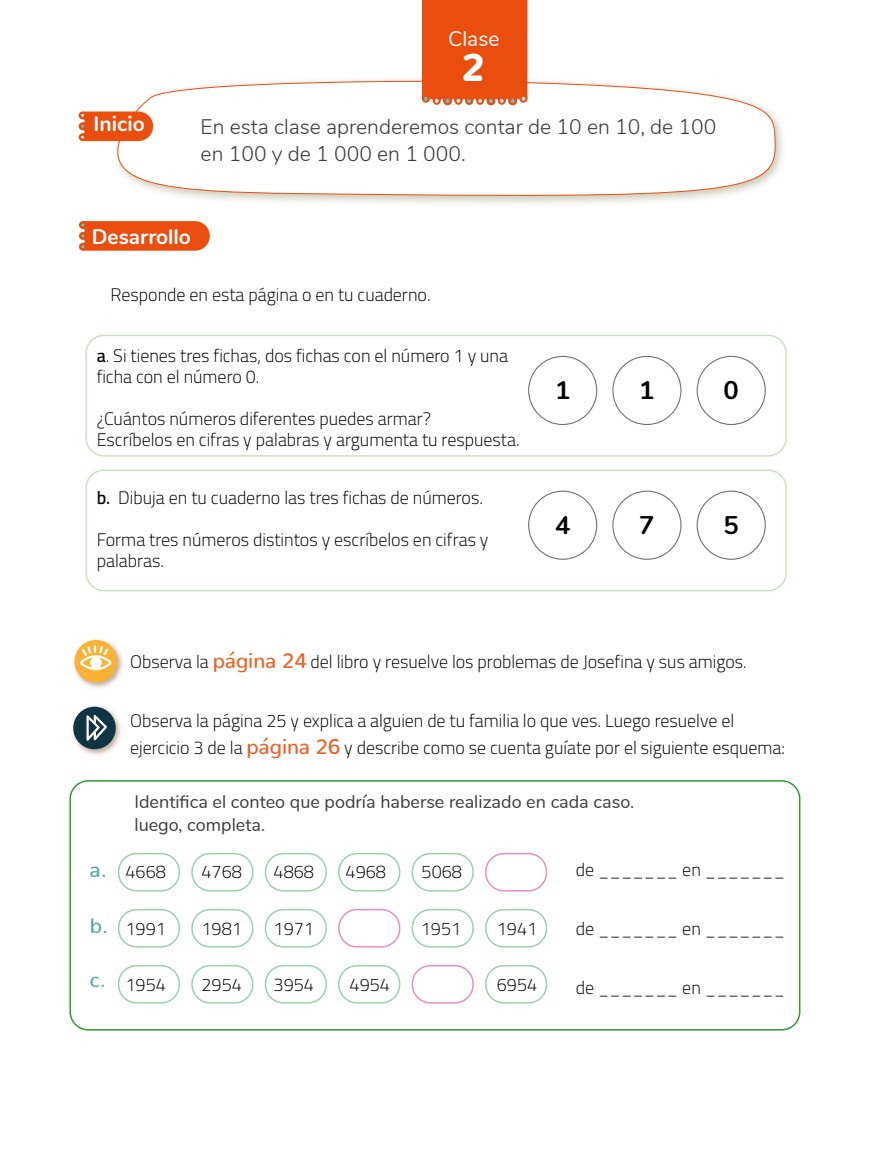
<style>
.page{position:relative;width:872px;height:1149px;background:#fff}
.page>*{position:absolute;margin:0;border:0;box-sizing:border-box;transform-origin:0 0}
.t1{font:900 39px "Nunito";color:#fff}
.t2{font:700 25.5px "Nunito";color:#000}
.t3{font:300 21px/27px "Nunito";color:#3c3c3b}
.t4{font:700 21px "Nunito";color:#fff}
.t5{font:500 21px "Nunito";color:#59a7a3}
.t6{font:21px "Nunito";color:#fff}
.t7{font:300 18px/21px "Cairo";color:#000}
.t8{font:18px/23.5px "Nunito";color:#3c3c3b}
.s1{font-weight:600}
.s2{font-family:"Nunito";font-weight:500;font-size:21px;color:#ec6225}
</style>
<div class="page">
<div style="left:112px;top:75px;width:675px;height:132px;background:#494500;opacity:.3"></div>
<svg style="left:112px;top:80px;width:666px;height:119px"></svg>
<div style="left:486px;top:96px;width:9px;height:9px;border:1px solid #e94e0f;border-radius:50%"></div>
<div style="left:508px;top:96px;width:9px;height:9px;border:1px solid #e94e0f;border-radius:50%"></div>
<div style="left:487px;top:97px;width:8px;height:8px;background:#e94e0f;border-radius:50%"></div>
<div style="left:509px;top:97px;width:7px;height:8px;background:#e94e0f;border-radius:50%"></div>
<div style="left:443px;top:96px;width:9px;height:9px;border:1px solid #e94e0f;border-radius:50%"></div>
<svg style="left:419px;top:0;width:111px;height:104px;background:#e95a20"></svg>
<svg style="left:80px;top:108px;width:76px;height:36px"></svg>
<svg style="left:80px;top:221px;width:130px;height:30px;background:#e9571b"></svg>
<div style="left:85px;top:334px;width:702px;height:122px;border:2px solid #cbe2c2;border-radius:18px"></div>
<div style="left:85px;top:469px;width:702px;height:122px;border:2px solid #cbe2c2;border-radius:18px"></div>
<div style="left:528px;top:356px;width:69px;height:69px;border:1px solid #706f6f;border-radius:50%"></div>
<div style="left:528px;top:490px;width:69px;height:69px;border:1px solid #706f6f;border-radius:50%"></div>
<div style="left:612px;top:356px;width:69px;height:69px;border:1px solid #706f6f;border-radius:50%"></div>
<div style="left:612px;top:490px;width:69px;height:69px;border:1px solid #706f6f;border-radius:50%"></div>
<div style="left:696px;top:356px;width:69px;height:69px;border:1px solid #706f6f;border-radius:50%"></div>
<div style="left:696px;top:490px;width:69px;height:69px;border:1px solid #706f6f;border-radius:50%"></div>
<div style="left:118px;top:852px;width:62px;height:39px;border:2px solid #9dd0b0;border-radius:18px"></div>
<div style="left:118px;top:908px;width:62px;height:39px;border:2px solid #9dd0b0;border-radius:18px"></div>
<div style="left:118px;top:964px;width:62px;height:39px;border:2px solid #9dd0b0;border-radius:18px"></div>
<div style="left:191px;top:852px;width:62px;height:39px;border:2px solid #9dd0b0;border-radius:18px"></div>
<div style="left:191px;top:908px;width:62px;height:39px;border:2px solid #9dd0b0;border-radius:18px"></div>
<div style="left:191px;top:964px;width:62px;height:39px;border:2px solid #9dd0b0;border-radius:18px"></div>
<div style="left:265px;top:852px;width:62px;height:39px;border:2px solid #9dd0b0;border-radius:18px"></div>
<div style="left:265px;top:908px;width:62px;height:39px;border:2px solid #9dd0b0;border-radius:18px"></div>
<div style="left:265px;top:964px;width:62px;height:39px;border:2px solid #9dd0b0;border-radius:18px"></div>
<div style="left:338px;top:852px;width:62px;height:39px;border:2px solid #9dd0b0;border-radius:18px"></div>
<div style="left:338px;top:908px;width:62px;height:39px;border:2px solid #ea8fbb;border-radius:18px"></div>
<div style="left:338px;top:964px;width:62px;height:39px;border:2px solid #9dd0b0;border-radius:18px"></div>
<div style="left:411px;top:852px;width:63px;height:39px;border:2px solid #9dd0b0;border-radius:18px"></div>
<div style="left:411px;top:908px;width:63px;height:39px;border:2px solid #9dd0b0;border-radius:18px"></div>
<div style="left:411px;top:964px;width:63px;height:39px;border:2px solid #ea8fbb;border-radius:18px"></div>
<div style="left:485px;top:852px;width:62px;height:39px;border:2px solid #ea8fbb;border-radius:18px"></div>
<div style="left:485px;top:908px;width:62px;height:39px;border:2px solid #9dd0b0;border-radius:18px"></div>
<div style="left:485px;top:964px;width:62px;height:39px;border:2px solid #9dd0b0;border-radius:18px"></div>
<img style="left:72px;top:706px;width:49px;height:49px">
<div style="left:73px;top:706px;width:43px;height:43px;background:#113442;border-radius:50%"></div>
<svg style="left:86px;top:715px;width:21px;height:25px"></svg>
<img style="left:73px;top:639px;width:50px;height:49px">
<div style="left:75px;top:639px;width:42px;height:43px;background:#f9b234;border-radius:50%"></div>
<svg style="left:80px;top:645px;width:31px;height:25px"></svg>
<div style="left:69px;top:779px;width:731px;height:251px;border:2px solid #319a31;border-radius:18px"></div>
<p class="t4" style="left:94px;top:108px;width:53px">Inicio</p>
<p class="t6" style="left:448px;top:23px;width:53px">Clase</p>
<h1 class="t1" style="left:461px;top:31px;width:26px">2</h1>
<p class="t3" style="left:201px;top:112px;width:517px">En esta clase aprenderemos contar de 10 en 10, de 100 en 100 y de 1 000 en 1 000.</p>
<p class="t4" style="left:92px;top:221px;width:101px">Desarrollo</p>
<p class="t7" style="left:111px;top:284px;width:321px">Responde en esta página o en tu cuaderno.</p>
<p class="t7" style="left:97px;top:344px;width:413px"><span class="s1">a</span>. Si tienes tres fichas, dos fichas con el número 1 y una ficha con el número 0.</p>
<p class="t7" style="left:97px;top:407px;width:424px">¿Cuántos números diferentes puedes armar?<br>Escríbelos en cifras y palabras y argumenta tu respuesta.</p>
<p class="t7" style="left:97px;top:486px;width:388px"><span class="s1">b.</span> Dibuja en tu cuaderno las tres fichas de números.</p>
<p class="t7" style="left:97px;top:528px;width:393px">Forma tres números distintos y escríbelos en cifras y palabras.</p>
<h2 class="t2" style="left:555px;top:371px;width:17px">1</h2>
<h2 class="t2" style="left:555px;top:506px;width:17px">4</h2>
<h2 class="t2" style="left:639px;top:371px;width:17px">1</h2>
<h2 class="t2" style="left:639px;top:506px;width:17px">7</h2>
<h2 class="t2" style="left:723px;top:371px;width:17px">0</h2>
<h2 class="t2" style="left:723px;top:506px;width:17px">5</h2>
<p class="t7" style="left:130px;top:650px;width:618px">Observa la <span class="s2">página 24</span> del libro y resuelve los problemas de Josefina y sus amigos.</p>
<p class="t7" style="left:130px;top:706px;width:656px;line-height:27px">Observa la página 25 y explica a alguien de tu familia lo que ves. Luego resuelve el ejercicio 3 de la <span class="s2">página 26</span> y describe como se cuenta guíate por el siguiente esquema:</p>
<p class="t8" style="left:134px;top:788px;width:501px">Identifica el conteo que podría haberse realizado en cada caso. luego, completa.</p>
<p class="t5" style="left:90px;top:850px;width:19px">a.</p>
<p class="t7" style="left:126px;top:860px;width:42px">4668</p>
<p class="t7" style="left:201px;top:860px;width:42px">4768</p>
<p class="t7" style="left:273px;top:860px;width:42px">4868</p>
<p class="t7" style="left:345px;top:860px;width:42px">4968</p>
<p class="t7" style="left:421px;top:860px;width:42px">5068</p>
<p class="t7" style="left:576px;top:859px;width:211px">de _______ en _______</p>
<p class="t5" style="left:90px;top:906px;width:20px">b.</p>
<p class="t7" style="left:126px;top:917px;width:42px">1991</p>
<p class="t7" style="left:201px;top:917px;width:42px">1981</p>
<p class="t7" style="left:273px;top:917px;width:42px">1971</p>
<p class="t7" style="left:421px;top:917px;width:42px">1951</p>
<p class="t7" style="left:497px;top:917px;width:42px">1941</p>
<p class="t7" style="left:576px;top:918px;width:211px">de _______ en _______</p>
<p class="t5" style="left:90px;top:960px;width:18px">c.</p>
<p class="t7" style="left:126px;top:973px;width:42px">1954</p>
<p class="t7" style="left:201px;top:973px;width:42px">2954</p>
<p class="t7" style="left:273px;top:973px;width:42px">3954</p>
<p class="t7" style="left:349px;top:973px;width:42px">4954</p>
<p class="t7" style="left:497px;top:973px;width:42px">6954</p>
<p class="t7" style="left:576px;top:977px;width:211px">de _______ en _______</p>
</div>
